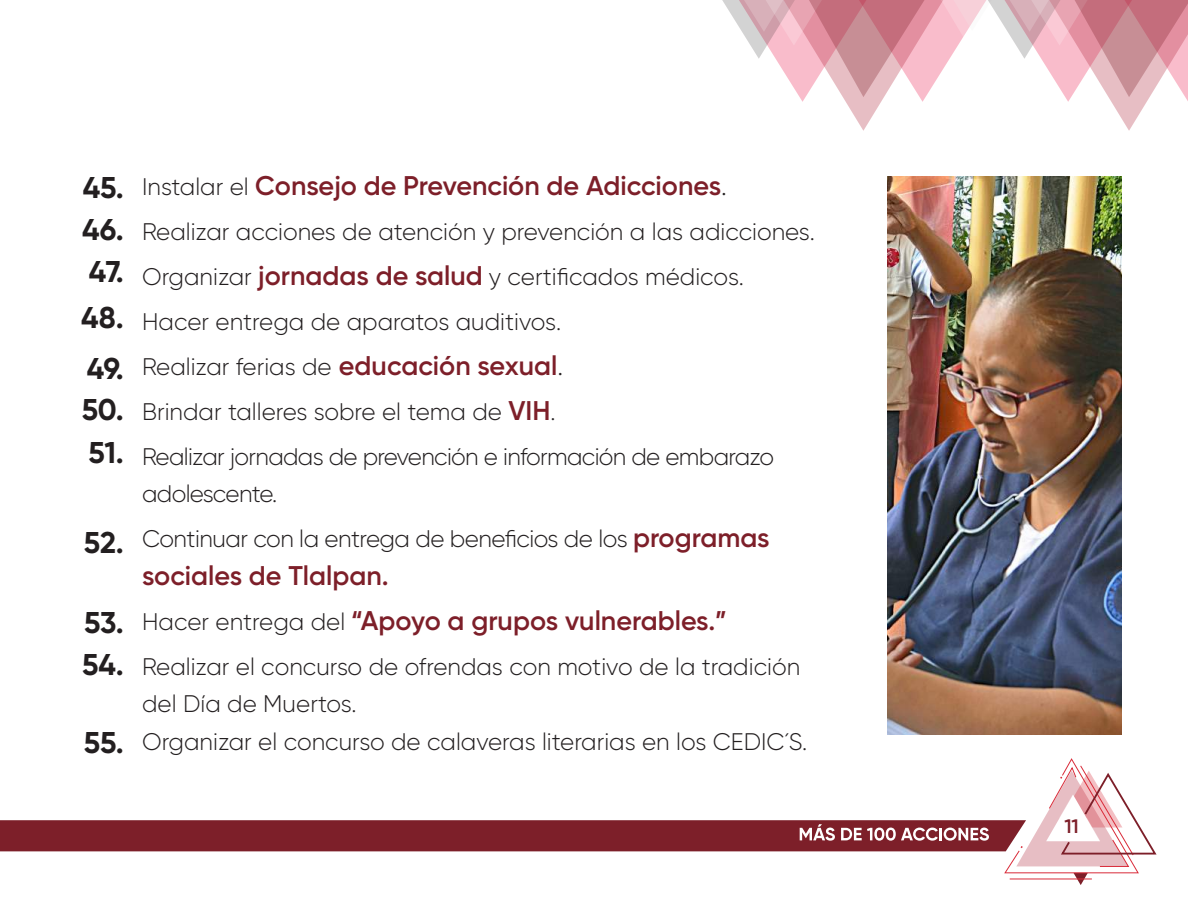
<style>
.page{position:relative;width:1188px;height:918px;background:#fff}
.page>*{position:absolute;margin:0;border:0;box-sizing:border-box;transform-origin:0 0}
.t1{font:700 30px/42px "Gilroy";letter-spacing:-.01em;color:#231f20}
.t2{font:600 27px/45px "Gilroy";color:#7d1f29}
.t3{font:300 24px/45px "Gilroy";color:#231f20}
.t4{font:300 24px/45px "Gilroy";letter-spacing:-.02em;color:#231f20}
.t5{font:600 19.5px "Gilroy";color:#7d1f29}
.s1{font-weight:300;font-size:24px;color:#231f20}
.s2{font-weight:300;color:#231f20}
.s3{font-weight:600;font-size:27px;color:#7d1f29}
.s4{font-size:27px}
</style>
<div class="page">
<svg style="left:722px;top:0;width:466px;height:131px"></svg>
<svg style="left:0;top:759px;width:1157px;height:126px"></svg>
<img style="left:888px;top:176px;width:234px;height:559px">
<p class="t1" style="left:82px;top:166px;width:43px;text-align:justify">45.<br>46.<br>47.</p>
<p class="t1" style="left:81px;top:292px;width:44px;line-height:51px">48.<br>49.</p>
<p class="t1" style="left:82px;top:387px;width:44px;line-height:43.5px">50.<br>51.</p>
<p class="t1" style="left:84px;top:521px;width:42px">52.</p>
<p class="t1" style="left:82px;top:601px;width:43px">53.<br>54.</p>
<p class="t1" style="left:84px;top:721px;width:42px">55.</p>
<p class="t2" style="left:142px;top:163px;width:586px"><span class="s1">Instalar el</span> Consejo de Prevención de Adicciones<span class="s2">.</span></p>
<p class="t3" style="left:142px;top:209px;width:674px">Realizar acciones de atención y prevención a las adicciones.<br>Organizar <span class="s3">jornadas de salud</span> y certificados médicos.<br>Hacer entrega de aparatos auditivos.<br>Realizar ferias de <span class="s3">educación sexual</span><span class="s4">.<br></span>Brindar talleres sobre el tema de <span class="s3">VIH</span>.<br>Realizar jornadas de prevención e información de embarazo</p>
<p class="t4" style="left:142px;top:471px;width:629px">adolescente.<br>Continuar con la entrega de beneficios de los <span class="s3">programas</span></p>
<p class="t2" style="left:142px;top:553px;width:586px">sociales de Tlalpan.<br><span class="s1">Hacer entrega del</span> “Apoyo a grupos vulnerables.”</p>
<p class="t3" style="left:142px;top:648px;width:667px;line-height:37.5px">Realizar el concurso de ofrendas con motivo de la tradición del Día de Muertos.<br>Organizar el concurso de calaveras literarias en los CEDIC´S.</p>
<p class="t5" style="left:1064px;top:814px;width:16px">11</p>
</div>
